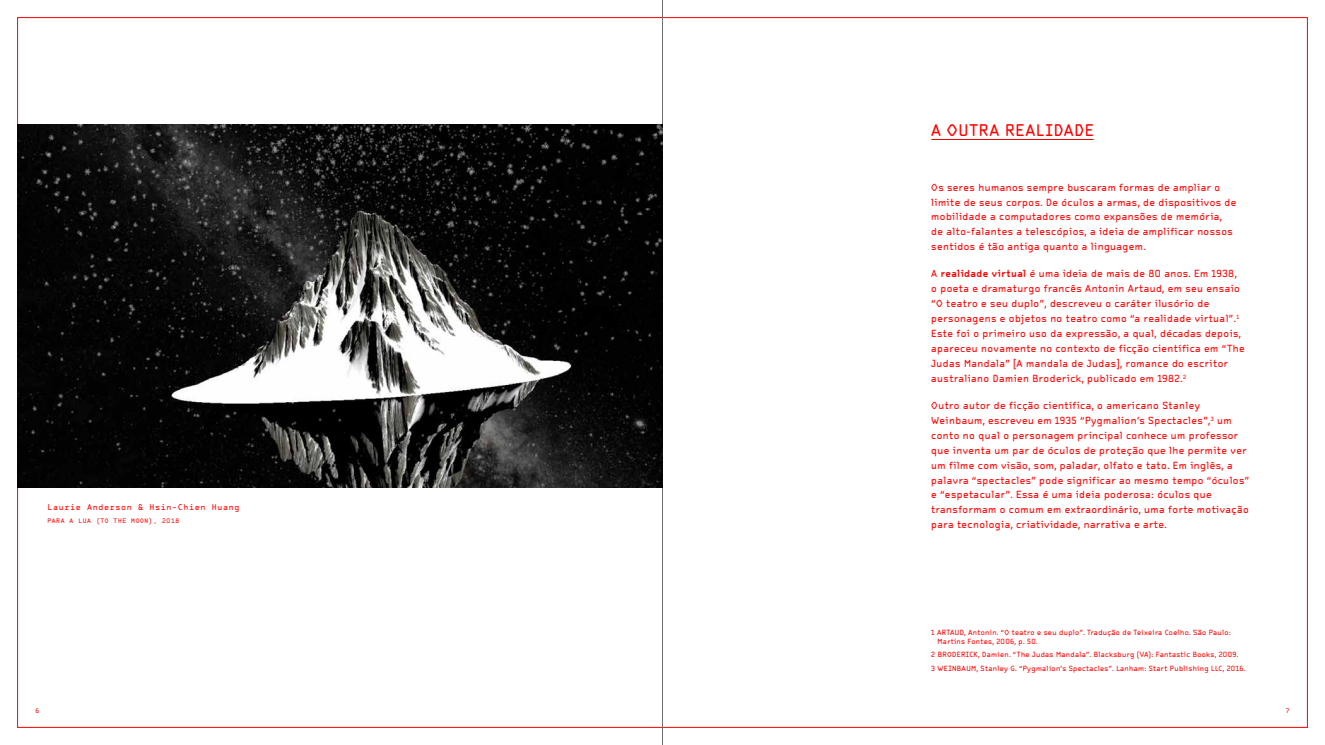
<style>
.page{position:relative;width:1325px;height:745px;background:#fff}
.page>*{position:absolute;margin:0;border:0;box-sizing:border-box;transform-origin:0 0}
.t1{font:15.75px "OCRA Tribute Com";letter-spacing:.05em;color:#f00}
.t2{font:9.62px/14.9px "OCRA Tribute Com";letter-spacing:.05em;color:#f00}
.t3{font:7.88px "OCRA Tribute Com Regular Mono";color:#f00}
.t4{font:7px/8.4px "OCRA Tribute Com";letter-spacing:.05em;color:#f00}
.t5{font:6.12px "OCRA Tribute Com Regular Mono";color:#f00}
.s1{font-weight:700}
</style>
<div class="page">
<hr style="left:662px;top:0;width:1px;height:744px;background:#6d6e71">
<hr style="left:931px;top:139px;width:162px;height:1px;background:#f00">
<img style="left:17px;top:124px;width:645px;height:363px">
<p class="t3" style="left:47px;top:501px;width:194px">Laurie Anderson &amp; Hsin-Chien Huang</p>
<p class="t5" style="left:47px;top:516px;width:134px">PARA A LUA (TO THE MOON), 2018</p>
<h1 class="t1" style="left:931px;top:120px;width:164px">A OUTRA REALIDADE</h1>
<p class="t2" style="left:931px;top:180px;width:307px">Os seres humanos sempre buscaram formas de ampliar o limite de seus corpos. De óculos a armas, de dispositivos de mobilidade a computadores como expansões de memória,<br>de alto-falantes a telescópios, a ideia de amplificar nossos sentidos é tão antiga quanto a linguagem.</p>
<p class="t2" style="left:931px;top:266px;width:315px">A <span class="s1">realidade virtual</span> é uma ideia de mais de 80 anos. Em 1938, o poeta e dramaturgo francês Antonin Artaud, em seu ensaio “O teatro e seu duplo”, descreveu o caráter ilusório de personagens e objetos no teatro como “a realidade virtual”.<sup>1<br></sup>Este foi o primeiro uso da expressão, a qual, décadas depois, apareceu novamente no contexto de ficção científica em “The Judas Mandala” [A mandala de Judas], romance do escritor australiano Damien Broderick, publicado em 1982.<sup>2</sup></p>
<p class="t2" style="left:931px;top:398px;width:319px">Outro autor de ficção científica, o americano Stanley Weinbaum, escreveu em 1935 “Pygmalion’s Spectacles”,<sup>3</sup> um conto no qual o personagem principal conhece um professor que inventa um par de óculos de proteção que lhe permite ver um filme com visão, som, paladar, olfato e tato. Em inglês, a palavra “spectacles” pode significar ao mesmo tempo “óculos” e “espetacular”. Essa é uma ideia poderosa: óculos que transformam o comum em extraordinário, uma forte motivação para tecnologia, criatividade, narrativa e arte.</p>
<p class="t4" style="left:937px;top:628px;width:295px;text-indent:-6px">1 ARTAUD, Antonin. “O teatro e seu duplo”. Tradução de Teixeira Coelho. São Paulo:<br>Martins Fontes, 2006, p. 50.</p>
<p class="t4" style="left:931px;top:647px;width:316px;line-height:13.4px">2 BRODERICK, Damien. “The Judas Mandala”. Blacksburg (VA): Fantastic Books, 2009.<br>3 WEINBAUM, Stanley G. “Pygmalion’s Spectacles”. Lanham: Start Publishing LLC, 2016.</p>
<p class="t5" style="left:35px;top:706px;width:6px">6</p>
<p class="t5" style="left:1285px;top:706px;width:6px">7</p>
</div>
